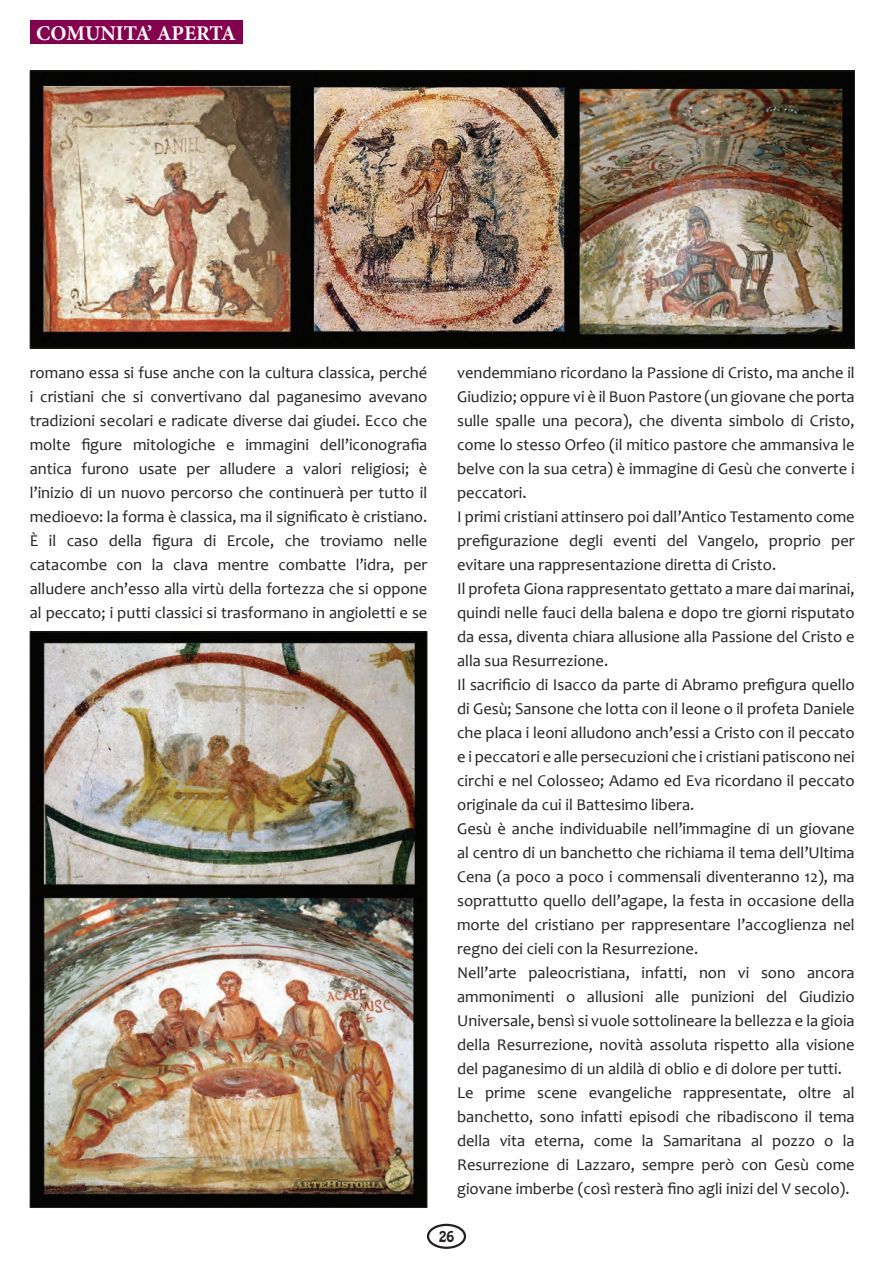
<style>
.page{position:relative;width:893px;height:1263px;background:#fff}
.page>*{position:absolute;margin:0;border:0;box-sizing:border-box;transform-origin:0 0}
.t1{font:700 21px "Minion Pro";color:#fff}
.t2{font:16.5px/24px "Candara";color:#231f20;text-align:justify}
.t3{font:13.5px "Hobo Std";color:#231f20}
</style>
<div class="page">
<div style="left:427px;top:1224px;width:39px;height:25px;border:2px solid #231f20;border-radius:50%"></div>
<svg style="left:436px;top:1227px;width:21px;height:18px"></svg>
<div style="left:30px;top:21px;width:212px;height:23px;background:#85004d"></div>
<img style="left:32px;top:73px;width:821px;height:273px">
<img style="left:32px;top:633px;width:393px;height:573px">
<p class="t1" style="left:36px;top:18px;width:201px">COMUNITA’ APERTA</p>
<p class="t2" style="left:30px;top:360px;width:399px">romano essa si fuse anche con la cultura classica, perché i cristiani che si convertivano dal paganesimo avevano tradizioni secolari e radicate diverse dai giudei. Ecco che molte figure mitologiche e immagini dell’iconografia antica furono usate per alludere a valori religiosi; è l’inizio di un nuovo percorso che continuerà per tutto il medioevo: la forma è classica, ma il significato è cristiano.<br>È il caso della figura di Ercole, che troviamo nelle catacombe con la clava mentre combatte l’idra, per alludere anch’esso alla virtù della fortezza che si oppone al peccato; i putti classici si trasformano in angioletti e se</p>
<p class="t2" style="left:457px;top:360px;width:399px;text-align:left">vendemmiano ricordano la Passione di Cristo, ma anche il Giudizio; oppure vi è il Buon Pastore (un giovane che porta sulle spalle una pecora), che diventa simbolo di Cristo, come lo stesso Orfeo (il mitico pastore che ammansiva le belve con la sua cetra) è immagine di Gesù che converte i peccatori.<br>I primi cristiani attinsero poi dall’Antico Testamento come prefigurazione degli eventi del Vangelo, proprio per evitare una rappresentazione diretta di Cristo.<br>Il profeta Giona rappresentato gettato a mare dai marinai, quindi nelle fauci della balena e dopo tre giorni risputato da essa, diventa chiara allusione alla Passione del Cristo e alla sua Resurrezione.<br>Il sacrificio di Isacco da parte di Abramo prefigura quello di Gesù; Sansone che lotta con il leone o il profeta Daniele che placa i leoni alludono anch’essi a Cristo con il peccato e i peccatori e alle persecuzioni che i cristiani patiscono nei circhi e nel Colosseo; Adamo ed Eva ricordano il peccato originale da cui il Battesimo libera.<br>Gesù è anche individuabile nell’immagine di un giovane al centro di un banchetto che richiama il tema dell’Ultima Cena (a poco a poco i commensali diventeranno 12), ma soprattutto quello dell’agape, la festa in occasione della morte del cristiano per rappresentare l’accoglienza nel regno dei cieli con la Resurrezione.<br>Nell’arte paleocristiana, infatti, non vi sono ancora ammonimenti o allusioni alle punizioni del Giudizio Universale, bensì si vuole sottolineare la bellezza e la gioia della Resurrezione, novità assoluta rispetto alla visione del paganesimo di un aldilà di oblio e di dolore per tutti.<br>Le prime scene evangeliche rappresentate, oltre al banchetto, sono infatti episodi che ribadiscono il tema della vita eterna, come la Samaritana al pozzo o la Resurrezione di Lazzaro, sempre però con Gesù come giovane imberbe (così resterà fino agli inizi del V secolo).</p>
<p class="t3" style="left:439px;top:1227px;width:17px">26</p>
</div>
